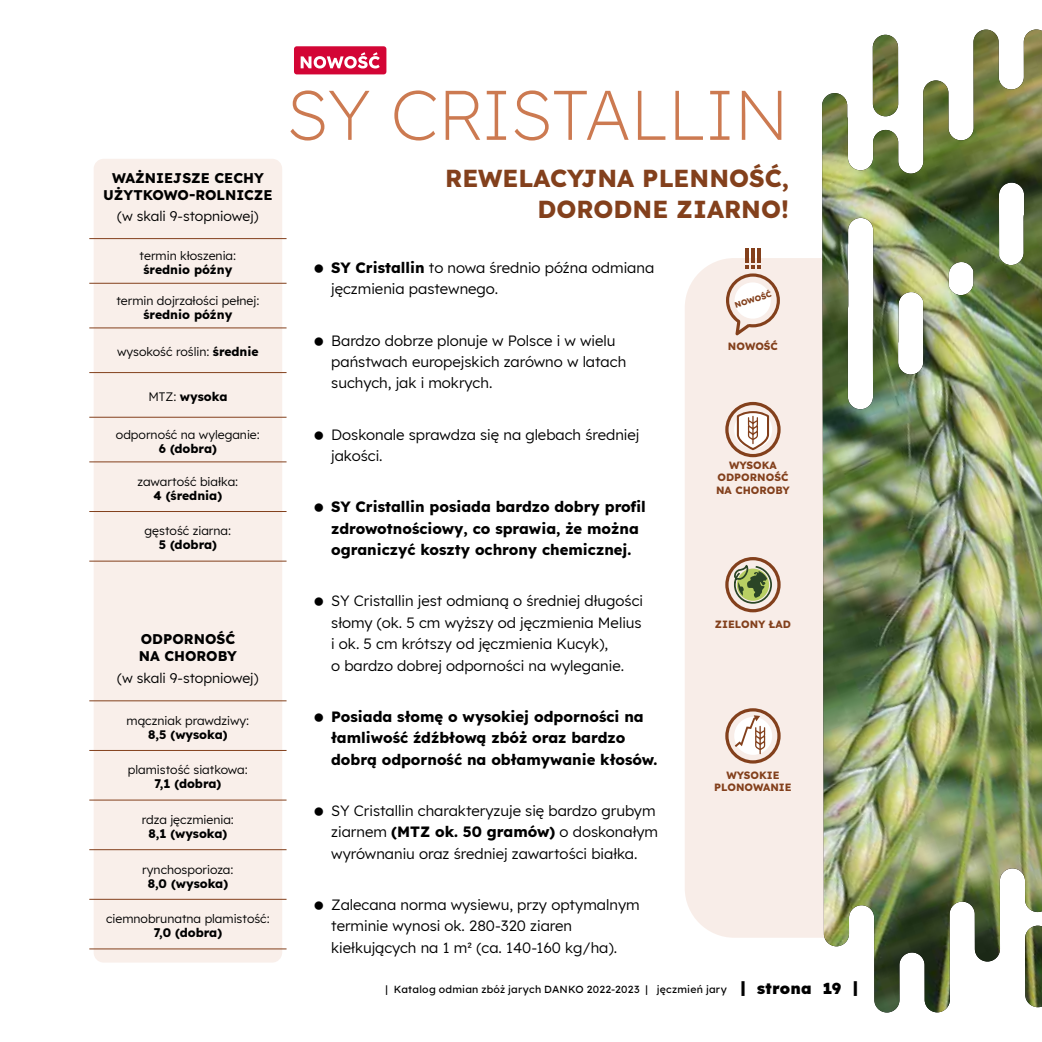
<style>
.page{position:relative;width:1042px;height:1042px;background:#fff}
.page>*{position:absolute;margin:0;border:0;box-sizing:border-box;transform-origin:0 0}
.t1{font:300 70px "Lexend";color:#cc7a51}
.t2{font:700 24.5px/31.5px "Lexend";color:#83401c;text-align:right}
.t3{font:14.88px/21.3px "Lexend";color:#000}
.t4{font:700 14.88px/21.3px "Lexend";color:#000}
.t5{font:700 14px/16.8px "Lexend";color:#000;text-align:center}
.t6{font:14px "Lexend";color:#000}
.t7{font:12.25px "Lexend";color:#000}
.t8{font:700 12.25px "Lexend";color:#000}
.t9{font:500 10.5px "Lexend";letter-spacing:.025em;color:#000}
.t10{font:700 10.5px/12.2px "Lexend";color:#83401c;text-align:center}
.t11{font:700 8.05px "Lexend";color:#83401c}
.s1{font-weight:700}
.s2{font-weight:400}
.s3{font-weight:800;font-size:15.75px}
</style>
<div class="page">
<div style="left:685px;top:258px;width:137px;height:680px;background:#f8ede8"></div>
<div style="left:94px;top:159px;width:188px;height:803px;background:#f9efea;border-radius:10px"></div>
<img style="left:822px;top:29px;width:220px;height:983px">
<hr style="left:89px;top:700px;width:197px;height:1px;background:#83401c">
<hr style="left:89px;top:750px;width:197px;height:1px;background:#83401c">
<hr style="left:89px;top:799px;width:197px;height:1px;background:#83401c">
<hr style="left:89px;top:849px;width:197px;height:1px;background:#83401c">
<hr style="left:89px;top:899px;width:197px;height:1px;background:#83401c">
<hr style="left:89px;top:948px;width:197px;height:1px;background:#83401c">
<hr style="left:89px;top:238px;width:197px;height:1px;background:#83401c">
<hr style="left:89px;top:283px;width:197px;height:1px;background:#83401c">
<hr style="left:89px;top:327px;width:197px;height:1px;background:#83401c">
<hr style="left:89px;top:372px;width:197px;height:1px;background:#83401c">
<hr style="left:89px;top:417px;width:197px;height:1px;background:#83401c">
<hr style="left:89px;top:461px;width:197px;height:1px;background:#83401c">
<hr style="left:89px;top:511px;width:197px;height:1px;background:#83401c">
<hr style="left:89px;top:561px;width:197px;height:1px;background:#83401c">
<div style="left:294px;top:46px;width:92px;height:28px;background:#d30535;border-radius:3px"></div>
<svg style="left:301px;top:52px;width:79px;height:16px"></svg>
<hr style="left:745px;top:248px;width:3px;height:14px;background:#83401c">
<hr style="left:751px;top:248px;width:3px;height:14px;background:#83401c">
<hr style="left:758px;top:248px;width:3px;height:14px;background:#83401c">
<svg style="left:726px;top:265px;width:54px;height:70px;background:#ddc6ba"></svg>
<div style="left:734px;top:282px;width:37px;height:37px;background:#fff;border-radius:50%"></div>
<svg style="left:725px;top:402px;width:55px;height:55px"></svg>
<svg style="left:725px;top:557px;width:55px;height:55px;background:#b3ab8c"></svg>
<svg style="left:725px;top:708px;width:55px;height:55px"></svg>
<p class="t5" style="left:103px;top:168px;width:171px">WAŻNIEJSZE CECHY<br>UŻYTKOWO-ROLNICZE</p>
<p class="t6" style="left:117px;top:206px;width:143px">(w skali 9-stopniowej)</p>
<p class="t7" style="left:140px;top:247px;width:98px">termin kłoszenia:</p>
<p class="t8" style="left:143px;top:260px;width:90px">średnio późny</p>
<p class="t7" style="left:116px;top:292px;width:145px">termin dojrzałości pełnej:</p>
<p class="t8" style="left:143px;top:304px;width:90px">średnio późny</p>
<p class="t7" style="left:117px;top:343px;width:143px">wysokość roślin: <span class="s1">średnie</span></p>
<p class="t8" style="left:148px;top:387px;width:81px"><span class="s2">MTZ:</span> wysoka</p>
<p class="t7" style="left:116px;top:425px;width:145px">odporność na wyleganie:</p>
<p class="t8" style="left:159px;top:438px;width:60px">6 (dobra)</p>
<p class="t7" style="left:137px;top:473px;width:102px">zawartość białka:</p>
<p class="t8" style="left:154px;top:486px;width:70px">4 (średnia)</p>
<p class="t7" style="left:145px;top:522px;width:88px">gęstość ziarna:</p>
<p class="t8" style="left:159px;top:535px;width:60px">5 (dobra)</p>
<p class="t5" style="left:139px;top:630px;width:100px;text-align:left">ODPORNOŚĆ<br>NA CHOROBY</p>
<p class="t6" style="left:117px;top:668px;width:143px">(w skali 9-stopniowej)</p>
<p class="t7" style="left:126px;top:711px;width:124px">mączniak prawdziwy:</p>
<p class="t8" style="left:148px;top:724px;width:81px">8,5 (wysoka)</p>
<p class="t7" style="left:128px;top:761px;width:121px">plamistość siatkowa:</p>
<p class="t8" style="left:154px;top:774px;width:69px">7,1 (dobra)</p>
<p class="t7" style="left:142px;top:811px;width:94px">rdza jęczmienia:</p>
<p class="t8" style="left:148px;top:824px;width:81px">8,1 (wysoka)</p>
<p class="t7" style="left:142px;top:860px;width:93px">rynchosporioza:</p>
<p class="t8" style="left:148px;top:873px;width:82px">8,0 (wysoka)</p>
<p class="t7" style="left:106px;top:910px;width:165px">ciemnobrunatna plamistość:</p>
<p class="t8" style="left:154px;top:923px;width:70px">7,0 (dobra)</p>
<h1 class="t1" style="left:287px;top:65px;width:504px">SY CRISTALLIN</h1>
<h2 class="t2" style="left:445px;top:161px;width:345px">REWELACYJNA PLENNOŚĆ,<br>DORODNE ZIARNO!</h2>
<p class="t3" style="left:331px;top:256px;width:325px"><span class="s1">SY Cristallin</span> to nowa średnio późna odmiana jęczmienia pastewnego.</p>
<p class="t3" style="left:331px;top:329px;width:296px">Bardzo dobrze plonuje w Polsce i w wielu państwach europejskich zarówno w latach suchych, jak i mokrych.</p>
<p class="t3" style="left:331px;top:423px;width:310px">Doskonale sprawdza się na glebach średniej jakości.</p>
<p class="t4" style="left:331px;top:495px;width:316px">SY Cristallin posiada bardzo dobry profil zdrowotnościowy, co sprawia, że można ograniczyć koszty ochrony chemicznej.</p>
<p class="t3" style="left:331px;top:589px;width:313px">SY Cristallin jest odmianą o średniej długości słomy (ok. 5 cm wyższy od jęczmienia Melius i ok. 5 cm krótszy od jęczmienia Kucyk),<br>o bardzo dobrej odporności na wyleganie.</p>
<p class="t4" style="left:331px;top:704px;width:328px">Posiada słomę o wysokiej odporności na łamliwość źdźbłową zbóż oraz bardzo dobrą odporność na obłamywanie kłosów.</p>
<p class="t3" style="left:331px;top:799px;width:328px">SY Cristallin charakteryzuje się bardzo grubym ziarnem <span class="s1">(MTZ ok. 50 gramów)</span> o doskonałym wyrównaniu oraz średniej zawartości białka.</p>
<p class="t3" style="left:331px;top:893px;width:310px">Zalecana norma wysiewu, przy optymalnym terminie wynosi ok. 280-320 ziaren kiełkujących na 1 m2 (ca. 140-160 kg/ha).</p>
<p class="t11" style="left:733px;top:299px;width:40px;rotate:-18deg">NOWOŚĆ</p>
<p class="t10" style="left:728px;top:339px;width:51px">NOWOŚĆ</p>
<p class="t10" style="left:716px;top:458px;width:75px">WYSOKA<br>ODPORNOŚĆ<br>NA CHOROBY</p>
<p class="t10" style="left:715px;top:617px;width:77px">ZIELONY ŁAD</p>
<p class="t10" style="left:714px;top:768px;width:79px">WYSOKIE<br>PLONOWANIE</p>
<p class="t9" style="left:386px;top:982px;width:474px">| Katalog odmian zbóż jarych DANKO 2022-2023 | jęczmień jary <span class="s3">| strona 19 |</span></p>
</div>
